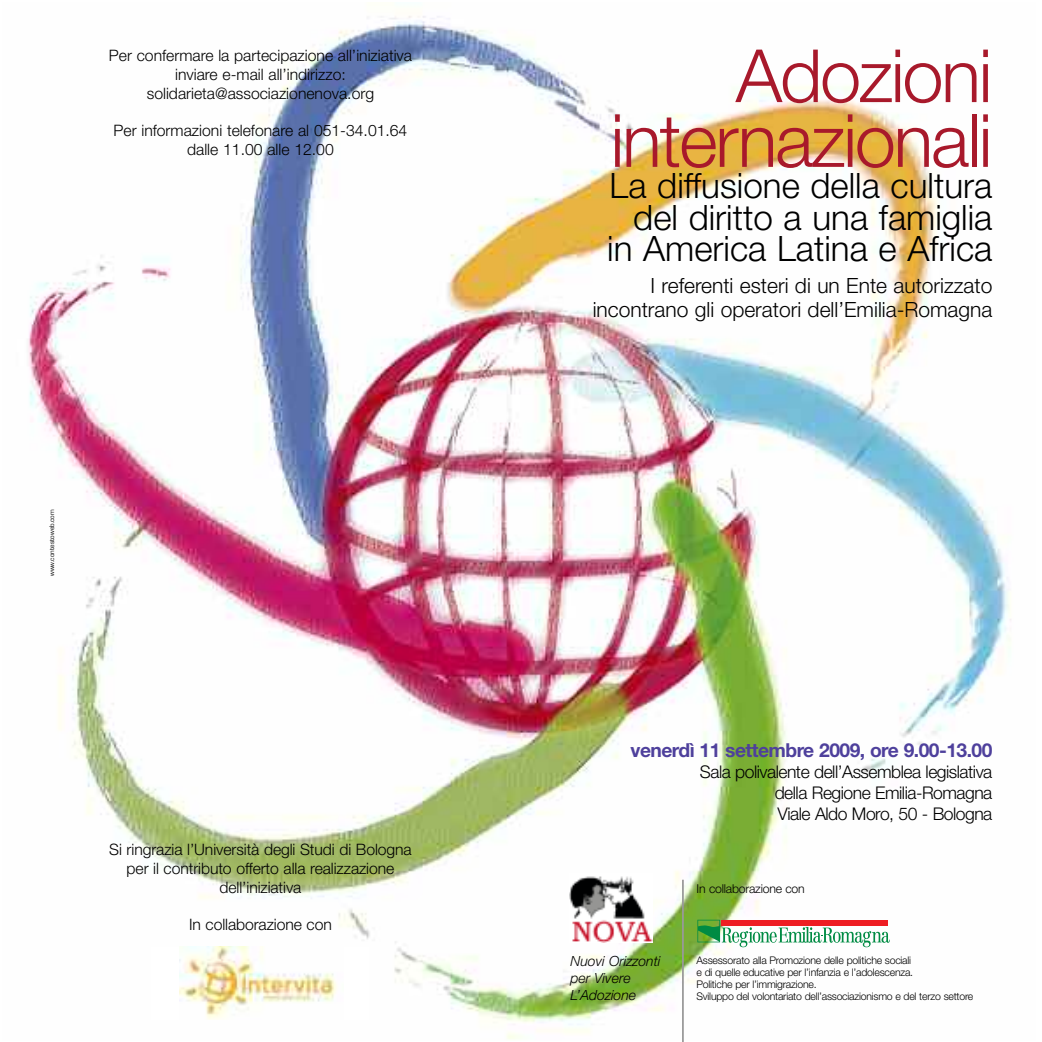
<style>
.page{position:relative;width:1042px;height:1042px;background:#fff}
.page>*{position:absolute;margin:0;border:0;box-sizing:border-box;transform-origin:0 0}
.t1{font:300 73.5px/64.8px "Helvetica Neue";letter-spacing:-.03em;color:#a8192b;text-align:right}
.t2{font:300 35px/31.5px "Helvetica Neue";color:#000;text-align:right}
.t3{font:300 21px/24.5px "Helvetica Neue";color:#000;text-align:right}
.t4{font:700 19.25px "Helvetica Neue";letter-spacing:-.03em;color:#4e409c}
.t5{font:300 17.5px/21px "Helvetica Neue";letter-spacing:-.03em;color:#000;text-align:justify}
.t6{font:300 15.75px/18.9px "Helvetica Neue";color:#000;text-align:center}
.t7{font:italic 300 14px/16.8px "Helvetica Neue";color:#000}
.t8{font:300 12.25px "Helvetica Neue";letter-spacing:-.015em;color:#000}
.t9{font:300 10.5px/12.2px "Helvetica Neue";letter-spacing:-.02em;color:#000}
.t10{font:7px "Eurostile";color:#000}
</style>
<div class="page">
<img style="left:28px;top:16px;width:983px;height:1024px">
<img style="left:570px;top:873px;width:82px;height:69px">
<hr style="left:682px;top:879px;width:2px;height:163px;background:#999">
<svg style="left:697px;top:920px;width:192px;height:27px"></svg>
<div style="left:151px;top:947px;width:217px;height:72px;background:#fff"></div>
<img style="left:180px;top:947px;width:157px;height:72px">
<p class="t6" style="left:109px;top:47px;width:305px">Per confermare la partecipazione all’iniziativa inviare e-mail all’indirizzo: solidarieta@associazionenova.org</p>
<p class="t6" style="left:114px;top:123px;width:295px">Per informazioni telefonare al 051-34.01.64 dalle 11.00 alle 12.00</p>
<p class="t10" style="left:48px;top:576px;width:68px;rotate:-90deg">www.contestoweb.com</p>
<p class="t6" style="left:109px;top:841px;width:304px">Si ringrazia l’Università degli Studi di Bologna per il contributo offerto alla realizzazione dell’iniziativa</p>
<p class="t6" style="left:189px;top:917px;width:144px">In collaborazione con</p>
<h1 class="t1" style="left:610px;top:50px;width:383px">Adozioni internazionali</h1>
<h2 class="t2" style="left:607px;top:173px;width:387px">La diffusione della cultura del diritto a una famiglia in America Latina e Africa</h2>
<h3 class="t3" style="left:593px;top:275px;width:401px">I referenti esteri di un Ente autorizzato incontrano gli operatori dell’Emilia-Romagna</h3>
<p class="t4" style="left:630px;top:743px;width:363px">venerdì 11 settembre 2009, ore 9.00-13.00</p>
<p class="t5" style="left:775px;top:762px;width:219px;text-indent:-75px">Sala polivalente dell’Assemblea legislativa della Regione Emilia-Romagna Viale Aldo Moro, 50 - Bologna</p>
<p class="t7" style="left:570px;top:954px;width:91px">Nuovi Orizzonti per Vivere<br>L’Adozione</p>
<p class="t8" style="left:696px;top:884px;width:110px">In collaborazione con</p>
<p class="t9" style="left:696px;top:955px;width:278px">Assessorato alla Promozione delle politiche sociali<br>e di quelle educative per l’infanzia e l’adolescenza.<br>Politiche per l’immigrazione.<br>Sviluppo del volontariato dell’associazionismo e del terzo settore</p>
</div>
